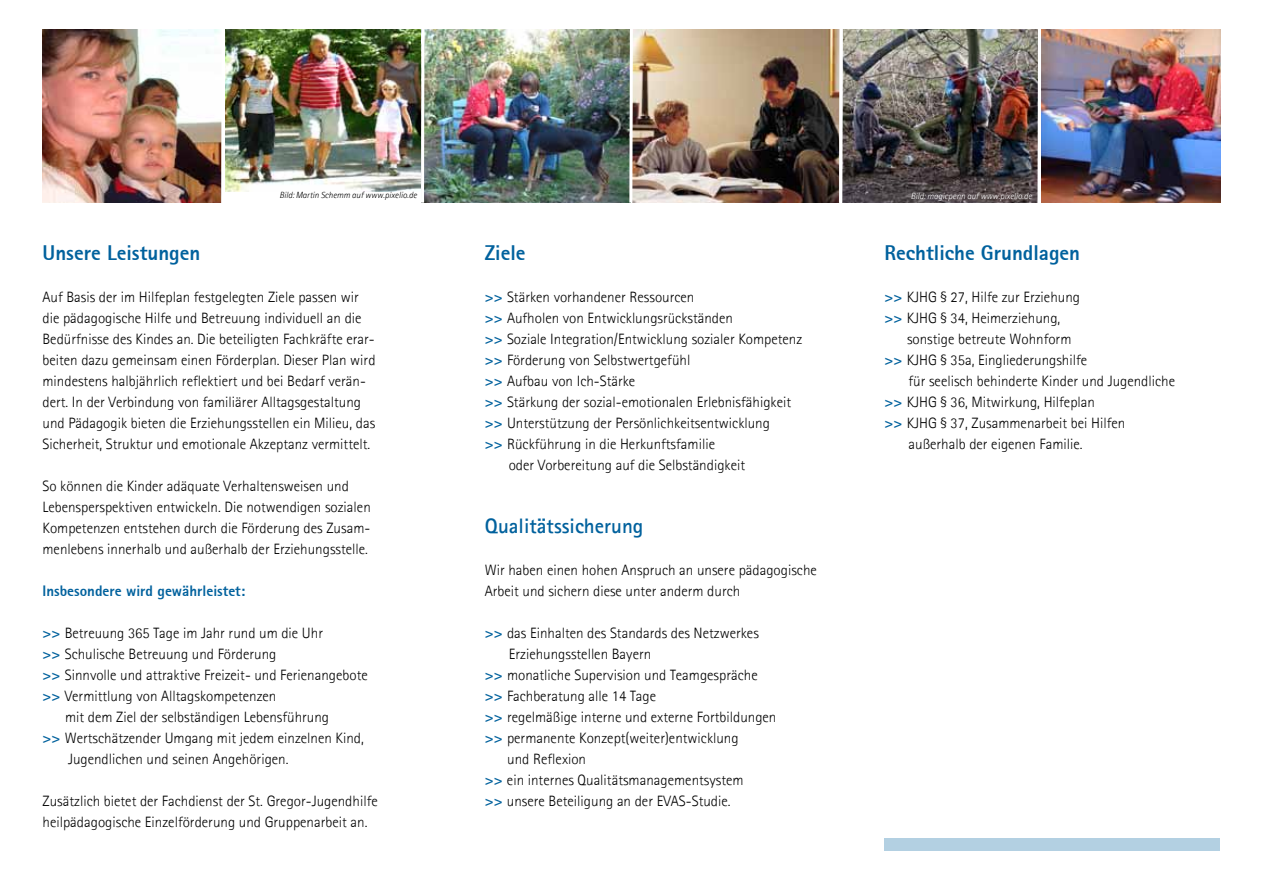
<style>
.page{position:relative;width:1263px;height:893px;background:#fff}
.page>*{position:absolute;margin:0;border:0;box-sizing:border-box;transform-origin:0 0}
.t1{font:800 21px "Agfa Rotis Sans Serif";color:#00619d}
.t2{font:700 21px "Agfa Rotis Sans Serif";color:#00619d}
.t3{font:300 15px/21px "Agfa Rotis Sans Serif";color:#000}
.t4{font:800 15px "Agfa Rotis Sans Serif";color:#00619d}
.t5{font:italic 300 9px "Agfa Rotis Sans Serif";color:#000}
.t6{font:italic 300 9px "Agfa Rotis Sans Serif";color:#fff}
.s1{font-weight:700;color:#00619d}
</style>
<div class="page">
<div style="left:884px;top:838px;width:336px;height:12px;background:#b3d0e2"></div>
<img style="left:43px;top:30px;width:177px;height:173px">
<img style="left:226px;top:30px;width:193px;height:161px">
<img style="left:634px;top:30px;width:402px;height:173px">
<svg style="left:220px;top:29px;width:6px;height:174px"></svg>
<img style="left:1042px;top:30px;width:178px;height:173px">
<img style="left:426px;top:30px;width:202px;height:173px">
<svg style="left:1036px;top:29px;width:6px;height:174px"></svg>
<svg style="left:419px;top:29px;width:7px;height:174px"></svg>
<svg style="left:628px;top:29px;width:6px;height:174px"></svg>
<svg style="left:838px;top:29px;width:6px;height:174px"></svg>
<p class="t5" style="left:279px;top:189px;width:139px">Bild: Martin Schemm auf www.pixelio.de</p>
<p class="t6" style="left:911px;top:191px;width:123px">Bild: magicpenn auf www.pixelio.de</p>
<h1 class="t1" style="left:43px;top:240px;width:159px">Unsere Leistungen</h1>
<p class="t3" style="left:43px;top:286px;width:335px">Auf Basis der im Hilfeplan festgelegten Ziele passen wir die pädagogische Hilfe und Betreuung individuell an die Bedürfnisse des Kindes an. Die beteiligten Fachkräfte erar&shy;beiten dazu gemeinsam einen Förderplan. Dieser Plan wird mindestens halbjährlich reflektiert und bei Bedarf verän&shy;dert. In der Verbindung von familiärer Alltagsgestaltung und Pädagogik bieten die Erziehungsstellen ein Milieu, das Sicherheit, Struktur und emotionale Akzeptanz vermittelt.</p>
<p class="t3" style="left:43px;top:475px;width:330px">So können die Kinder adäquate Verhaltensweisen und Lebensperspektiven entwickeln. Die notwendigen sozialen Kompetenzen entstehen durch die Förderung des Zusam&shy;menlebens innerhalb und außerhalb der Erziehungsstelle.</p>
<p class="t4" style="left:43px;top:582px;width:204px">Insbesondere wird gewährleistet:</p>
<p class="t3" style="left:43px;top:622px;width:282px"><span class="s1">&gt;&gt;</span> Betreuung 365 Tage im Jahr rund um die Uhr</p>
<p class="t3" style="left:43px;top:643px;width:235px"><span class="s1">&gt;&gt;</span> Schulische Betreuung und Förderung</p>
<p class="t3" style="left:43px;top:664px;width:327px"><span class="s1">&gt;&gt;</span> Sinnvolle und attraktive Freizeit- und Ferienangebote</p>
<p class="t3" style="left:43px;top:685px;width:235px"><span class="s1">&gt;&gt;</span> Vermittlung von Alltagskompetenzen</p>
<p class="t3" style="left:65px;top:706px;width:266px">mit dem Ziel der selbständigen Lebensführung</p>
<p class="t3" style="left:43px;top:727px;width:323px"><span class="s1">&gt;&gt;</span> Wertschätzender Umgang mit jedem einzelnen Kind,</p>
<p class="t3" style="left:68px;top:748px;width:222px">Jugendlichen und seinen Angehörigen.</p>
<p class="t3" style="left:43px;top:790px;width:337px">Zusätzlich bietet der Fachdienst der St. Gregor-Jugendhilfe heilpädagogische Einzelförderung und Gruppenarbeit an.</p>
<h1 class="t1" style="left:485px;top:240px;width:42px">Ziele</h1>
<p class="t3" style="left:485px;top:286px;width:211px"><span class="s1">&gt;&gt;</span> Stärken vorhandener Ressourcen</p>
<p class="t3" style="left:485px;top:307px;width:250px"><span class="s1">&gt;&gt;</span> Aufholen von Entwicklungsrückständen</p>
<p class="t3" style="left:485px;top:328px;width:319px"><span class="s1">&gt;&gt;</span> Soziale Integration/Entwicklung sozialer Kompetenz</p>
<p class="t3" style="left:485px;top:349px;width:207px"><span class="s1">&gt;&gt;</span> Förderung von Selbstwertgefühl</p>
<p class="t3" style="left:485px;top:370px;width:152px"><span class="s1">&gt;&gt;</span> Aufbau von Ich-Stärke</p>
<p class="t3" style="left:485px;top:391px;width:308px"><span class="s1">&gt;&gt;</span> Stärkung der sozial-emotionalen Erlebnisfähigkeit</p>
<p class="t3" style="left:485px;top:412px;width:287px"><span class="s1">&gt;&gt;</span> Unterstützung der Persönlichkeitsentwicklung</p>
<p class="t3" style="left:485px;top:433px;width:232px"><span class="s1">&gt;&gt;</span> Rückführung in die Herkunftsfamilie</p>
<p class="t3" style="left:509px;top:454px;width:238px">oder Vorbereitung auf die Selbständigkeit</p>
<h1 class="t2" style="left:485px;top:513px;width:160px">Qualitätssicherung</h1>
<p class="t3" style="left:485px;top:559px;width:334px">Wir haben einen hohen Anspruch an unsere pädagogische<br>Arbeit und sichern diese unter anderm durch</p>
<p class="t3" style="left:485px;top:622px;width:276px"><span class="s1">&gt;&gt;</span> das Einhalten des Standards des Netzwerkes</p>
<p class="t3" style="left:509px;top:643px;width:144px">Erziehungsstellen Bayern</p>
<p class="t3" style="left:485px;top:664px;width:274px"><span class="s1">&gt;&gt;</span> monatliche Supervision und Teamgespräche</p>
<p class="t3" style="left:485px;top:685px;width:173px"><span class="s1">&gt;&gt;</span> Fachberatung alle 14 Tage</p>
<p class="t3" style="left:485px;top:706px;width:293px"><span class="s1">&gt;&gt;</span> regelmäßige interne und externe Fortbildungen</p>
<p class="t3" style="left:485px;top:727px;width:255px"><span class="s1">&gt;&gt;</span> permanente Konzept(weiter)entwicklung</p>
<p class="t3" style="left:507px;top:748px;width:80px">und Reflexion</p>
<p class="t3" style="left:485px;top:769px;width:260px"><span class="s1">&gt;&gt;</span> ein internes Qualitätsmanagementsystem</p>
<p class="t3" style="left:485px;top:790px;width:247px"><span class="s1">&gt;&gt;</span> unsere Beteiligung an der EVAS-Studie.</p>
<h1 class="t1" style="left:884px;top:240px;width:197px">Rechtliche Grundlagen</h1>
<p class="t3" style="left:884px;top:286px;width:197px"><span class="s1">&gt;&gt;</span> KJHG § 27, Hilfe zur Erziehung <span class="s1">&gt;&gt;</span> KJHG § 34, Heimerziehung,</p>
<p class="t3" style="left:907px;top:328px;width:166px">sonstige betreute Wohnform</p>
<p class="t3" style="left:884px;top:349px;width:204px"><span class="s1">&gt;&gt;</span> KJHG § 35a, Eingliederungshilfe</p>
<p class="t3" style="left:908px;top:370px;width:268px">für seelisch behinderte Kinder und Jugendliche</p>
<p class="t3" style="left:884px;top:391px;width:212px"><span class="s1">&gt;&gt;</span> KJHG § 36, Mitwirkung, Hilfeplan</p>
<p class="t3" style="left:884px;top:412px;width:242px"><span class="s1">&gt;&gt;</span> KJHG § 37, Zusammenarbeit bei Hilfen</p>
<p class="t3" style="left:908px;top:433px;width:176px">außerhalb der eigenen Familie.</p>
</div>
